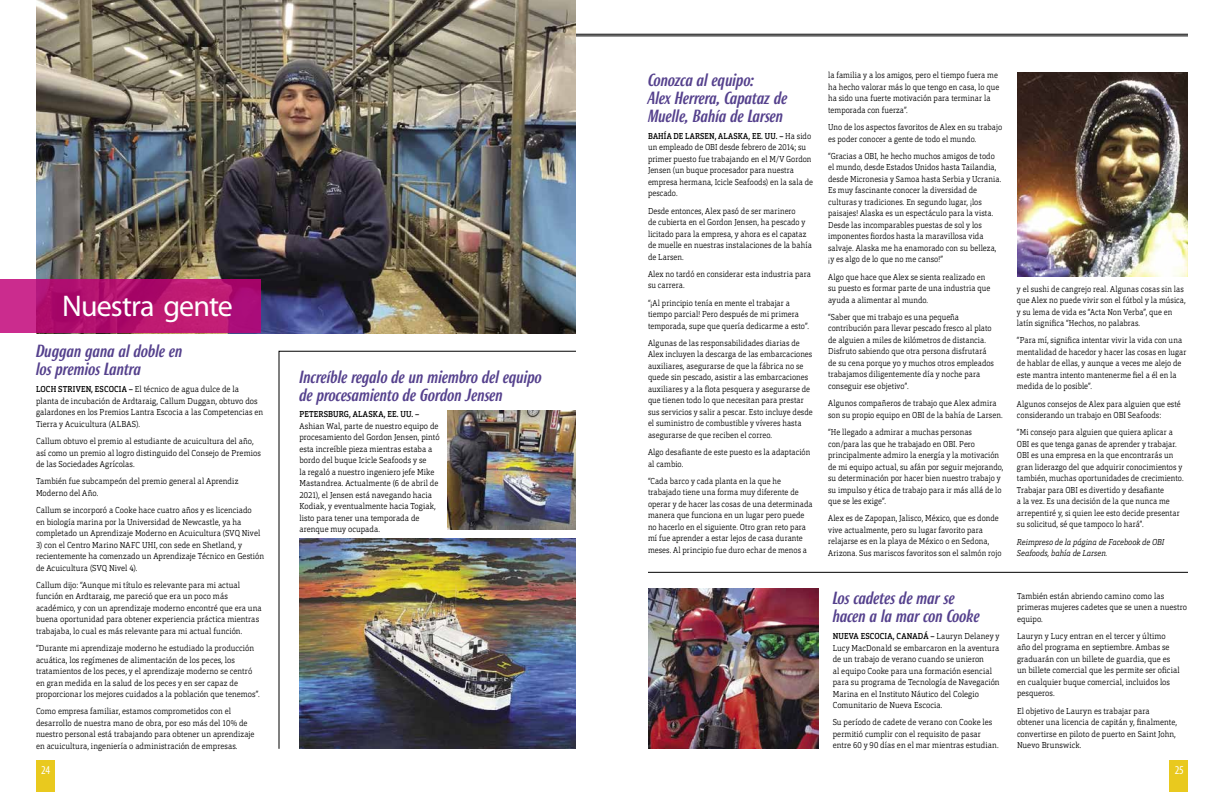
<style>
.page{position:relative;width:1224px;height:792px;background:#fff}
.page>*{position:absolute;margin:0;border:0;box-sizing:border-box;transform-origin:0 0}
.t1{font:30px "Myriad Pro";letter-spacing:-.03em;color:#fff}
.t2{font:italic 500 17px/18px "Roxy";letter-spacing:-.01em;color:#55418d}
.t3{font:condensed 12px "Myriad Pro";color:#fff}
.t4{font:300 8.5px/11.5px "Orgon Slab";letter-spacing:.005em;color:#000;scale:.88 1}
.t5{font:300 8.5px/11.5px "Orgon Slab";letter-spacing:.005em;color:#000;scale:.9 1}
.t6{font:italic 300 8.5px/11.5px "Orgon Slab";letter-spacing:.005em;color:#000;scale:.88 1}
.t7{font:500 8.5px "Orgon Slab";letter-spacing:.02em;color:#000;scale:.9 1}
.s1{font-weight:500}
</style>
<div class="page">
<hr style="left:36px;top:34px;width:1152px;height:1px;background:#000">
<hr style="left:36px;top:36px;width:1152px;height:1px;background:#000">
<img style="left:36px;top:0;width:540px;height:333px">
<img style="left:1017px;top:72px;width:171px;height:204px">
<img style="left:648px;top:588px;width:171px;height:161px">
<svg style="left:0;top:279px;width:261px;height:54px;background:#b61474"></svg>
<div style="left:1169px;top:761px;width:19px;height:31px;background:#e9c91e"></div>
<div style="left:36px;top:761px;width:19px;height:31px;background:#e9c91e"></div>
<img style="left:278px;top:351px;width:298px;height:398px">
<hr style="left:648px;top:572px;width:540px;height:1px;background:#000">
<h1 class="t1" style="left:62px;top:287px;width:172px">Nuestra gente</h1>
<h2 class="t2" style="left:36px;top:342px;width:148px">Duggan gana al doble en los premios Lantra</h2>
<p class="t5" style="left:36px;top:384px;width:254px"><span class="s1">LOCH STRIVEN, ESCOCIA –</span> El técnico de agua dulce de la planta de incubación de Ardtaraig, Callum Duggan, obtuvo dos galardones en los Premios Lantra Escocia a las Competencias en Tierra y Acuicultura (ALBAS).</p>
<p class="t5" style="left:36px;top:435px;width:251px">Callum obtuvo el premio al estudiante de acuicultura del año, así como un premio al logro distinguido del Consejo de Premios de las Sociedades Agrícolas.</p>
<p class="t5" style="left:36px;top:476px;width:226px">También fue subcampeón del premio general al Aprendiz<br>Moderno del Año.</p>
<p class="t5" style="left:36px;top:504px;width:251px">Callum se incorporó a Cooke hace cuatro años y es licenciado en biología marina por la Universidad de Newcastle, ya ha completado un Aprendizaje Moderno en Acuicultura (SVQ Nivel</p>
<p class="t5" style="left:36px;top:539px;width:255px">3) con el Centro Marino NAFC UHI, con sede en Shetland, y recientemente ha comenzado un Aprendizaje Técnico en Gestión de Acuicultura (SVQ Nivel 4).</p>
<p class="t5" style="left:36px;top:579px;width:252px">Callum dijo: “Aunque mi título es relevante para mi actual función en Ardtaraig, me pareció que era un poco más académico, y con un aprendizaje moderno encontré que era una buena oportunidad para obtener experiencia práctica mientras trabajaba, lo cual es más relevante para mi actual función.</p>
<p class="t5" style="left:36px;top:642px;width:250px">“Durante mi aprendizaje moderno he estudiado la producción acuática, los regímenes de alimentación de los peces, los tratamientos de los peces, y el aprendizaje moderno se centró en gran medida en la salud de los peces y en ser capaz de proporcionar los mejores cuidados a la población que tenemos”.</p>
<p class="t5" style="left:36px;top:706px;width:244px">Como empresa familiar, estamos comprometidos con el desarrollo de nuestra mano de obra, por eso más del 10% de nuestro personal está trabajando para obtener un aprendizaje en acuicultura, ingeniería o administración de empresas.</p>
<h2 class="t2" style="left:299px;top:368px;width:244px">Increíble regalo de un miembro del equipo de procesamiento de Gordon Jensen</h2>
<p class="t7" style="left:299px;top:409px;width:135px">PETERSBURG, ALASKA, EE. UU. –</p>
<p class="t5" style="left:299px;top:420px;width:157px">Ashian Wal, parte de nuestro equipo de procesamiento del Gordon Jensen, pintó esta increíble pieza mientras estaba a bordo del buque Icicle Seafoods y se<br>la regaló a nuestro ingeniero jefe Mike Mastandrea. Actualmente (6 de abril de 2021), el Jensen está navegando hacia Kodiak, y eventualmente hacia Togiak, listo para tener una temporada de arenque muy ocupada.</p>
<h2 class="t2" style="left:648px;top:71px;width:141px">Conozca al equipo:<br>Alex Herrera, Capataz de<br>Muelle, Bahía de Larsen</h2>
<p class="t4" style="left:648px;top:130px;width:189px"><span class="s1">BAHÍA DE LARSEN, ALASKA, EE. UU. –</span> Ha sido un empleado de OBI desde febrero de 2014; su primer puesto fue trabajando en el M/V Gordon Jensen (un buque procesador para nuestra empresa hermana, Icicle Seafoods) en la sala de pescado.</p>
<p class="t4" style="left:648px;top:205px;width:188px">Desde entonces, Alex pasó de ser marinero<br>de cubierta en el Gordon Jensen, ha pescado y licitado para la empresa, y ahora es el capataz de muelle en nuestras instalaciones de la bahía de Larsen.</p>
<p class="t4" style="left:648px;top:268px;width:187px">Alex no tardó en considerar esta industria para su carrera.</p>
<p class="t4" style="left:648px;top:297px;width:184px">“¡Al principio tenía en mente el trabajar a tiempo parcial! Pero después de mi primera temporada, supe que quería dedicarme a esto”.</p>
<p class="t4" style="left:648px;top:337px;width:189px">Algunas de las responsabilidades diarias de Alex incluyen la descarga de las embarcaciones auxiliares, asegurarse de que la fábrica no se quede sin pescado, asistir a las embarcaciones auxiliares y a la flota pesquera y asegurarse de que tienen todo lo que necesitan para prestar sus servicios y salir a pescar. Esto incluye desde el suministro de combustible y víveres hasta asegurarse de que reciben el correo.</p>
<p class="t4" style="left:648px;top:446px;width:186px">Algo desafiante de este puesto es la adaptación al cambio.</p>
<p class="t4" style="left:648px;top:475px;width:189px">“Cada barco y cada planta en la que he trabajado tiene una forma muy diferente de operar y de hacer las cosas de una determinada manera que funciona en un lugar pero puede no hacerlo en el siguiente. Otro gran reto para mí fue aprender a estar lejos de casa durante meses. Al principio fue duro echar de menos a</p>
<p class="t4" style="left:828px;top:70px;width:196px">la familia y a los amigos, pero el tiempo fuera me ha hecho valorar más lo que tengo en casa, lo que ha sido una fuerte motivación para terminar la temporada con fuerza”.</p>
<p class="t4" style="left:828px;top:121px;width:199px">Uno de los aspectos favoritos de Alex en su trabajo es poder conocer a gente de todo el mundo.</p>
<p class="t4" style="left:828px;top:150px;width:198px">“Gracias a OBI, he hecho muchos amigos de todo el mundo, desde Estados Unidos hasta Tailandia, desde Micronesia y Samoa hasta Serbia y Ucrania.<br>Es muy fascinante conocer la diversidad de culturas y tradiciones. En segundo lugar, ¡los paisajes! Alaska es un espectáculo para la vista.<br>Desde las incomparables puestas de sol y los imponentes fiordos hasta la maravillosa vida salvaje. Alaska me ha enamorado con su belleza, ¡y es algo de lo que no me canso!”</p>
<p class="t4" style="left:828px;top:271px;width:186px">Algo que hace que Alex se sienta realizado en su puesto es formar parte de una industria que ayuda a alimentar al mundo.</p>
<p class="t4" style="left:828px;top:311px;width:190px">“Saber que mi trabajo es una pequeña contribución para llevar pescado fresco al plato de alguien a miles de kilómetros de distancia.<br>Disfruto sabiendo que otra persona disfrutará de su cena porque yo y muchos otros empleados trabajamos diligentemente día y noche para conseguir ese objetivo”.</p>
<p class="t4" style="left:828px;top:397px;width:200px">Algunos compañeros de trabajo que Alex admira son su propio equipo en OBI de la bahía de Larsen.</p>
<p class="t4" style="left:828px;top:426px;width:201px">“He llegado a admirar a muchas personas con/para las que he trabajado en OBI. Pero principalmente admiro la energía y la motivación de mi equipo actual, su afán por seguir mejorando, su determinación por hacer bien nuestro trabajo y su impulso y ética de trabajo para ir más allá de lo que se les exige”.</p>
<p class="t4" style="left:828px;top:513px;width:198px">Alex es de Zapopan, Jalisco, México, que es donde vive actualmente, pero su lugar favorito para relajarse es en la playa de México o en Sedona, Arizona. Sus mariscos favoritos son el salmón rojo</p>
<h2 class="t2" style="left:833px;top:589px;width:149px">Los cadetes de mar se hacen a la mar con Cooke</h2>
<p class="t5" style="left:833px;top:630px;width:187px"><span class="s1">NUEVA ESCOCIA, CANADÁ –</span> Lauryn Delaney y Lucy MacDonald se embarcaron en la aventura de un trabajo de verano cuando se unieron<br>al equipo Cooke para una formación esencial para su programa de Tecnología de Navegación Marina en el Instituto Náutico del Colegio Comunitario de Nueva Escocia.</p>
<p class="t5" style="left:833px;top:717px;width:186px">Su período de cadete de verano con Cooke les permitió cumplir con el requisito de pasar entre 60 y 90 días en el mar mientras estudian.</p>
<p class="t4" style="left:1017px;top:283px;width:193px">y el sushi de cangrejo real. Algunas cosas sin las que Alex no puede vivir son el fútbol y la música, y su lema de vida es “Acta Non Verba”, que en latín significa “Hechos, no palabras.</p>
<p class="t4" style="left:1017px;top:335px;width:194px">“Para mí, significa intentar vivir la vida con una mentalidad de hacedor y hacer las cosas en lugar de hablar de ellas, y aunque a veces me alejo de este mantra intento mantenerme fiel a él en la medida de lo posible”.</p>
<p class="t4" style="left:1017px;top:398px;width:188px">Algunos consejos de Alex para alguien que esté considerando un trabajo en OBI Seafoods:</p>
<p class="t4" style="left:1017px;top:427px;width:191px">“Mi consejo para alguien que quiera aplicar a OBI es que tenga ganas de aprender y trabajar.<br>OBI es una empresa en la que encontrarás un gran liderazgo del que adquirir conocimientos y también, muchas oportunidades de crecimiento.<br>Trabajar para OBI es divertido y desafiante<br>a la vez. Es una decisión de la que nunca me arrepentiré y, si quien lee esto decide presentar su solicitud, sé que tampoco lo hará”.</p>
<p class="t6" style="left:1017px;top:536px;width:169px">Reimpreso de la página de Facebook de OBI<br>Seafoods, bahía de Larsen.</p>
<p class="t5" style="left:1017px;top:590px;width:190px">También están abriendo camino como las primeras mujeres cadetes que se unen a nuestro equipo.</p>
<p class="t5" style="left:1017px;top:630px;width:182px">Lauryn y Lucy entran en el tercer y último año del programa en septiembre. Ambas se graduarán con un billete de guardia, que es un billete comercial que les permite ser oficial en cualquier buque comercial, incluidos los pesqueros.</p>
<p class="t5" style="left:1017px;top:705px;width:179px">El objetivo de Lauryn es trabajar para obtener una licencia de capitán y, finalmente, convertirse en piloto de puerto en Saint John, Nuevo Brunswick.</p>
<h3 class="t3" style="left:41px;top:763px;width:10px">24</h3>
<h3 class="t3" style="left:1175px;top:763px;width:11px">25</h3>
</div>
